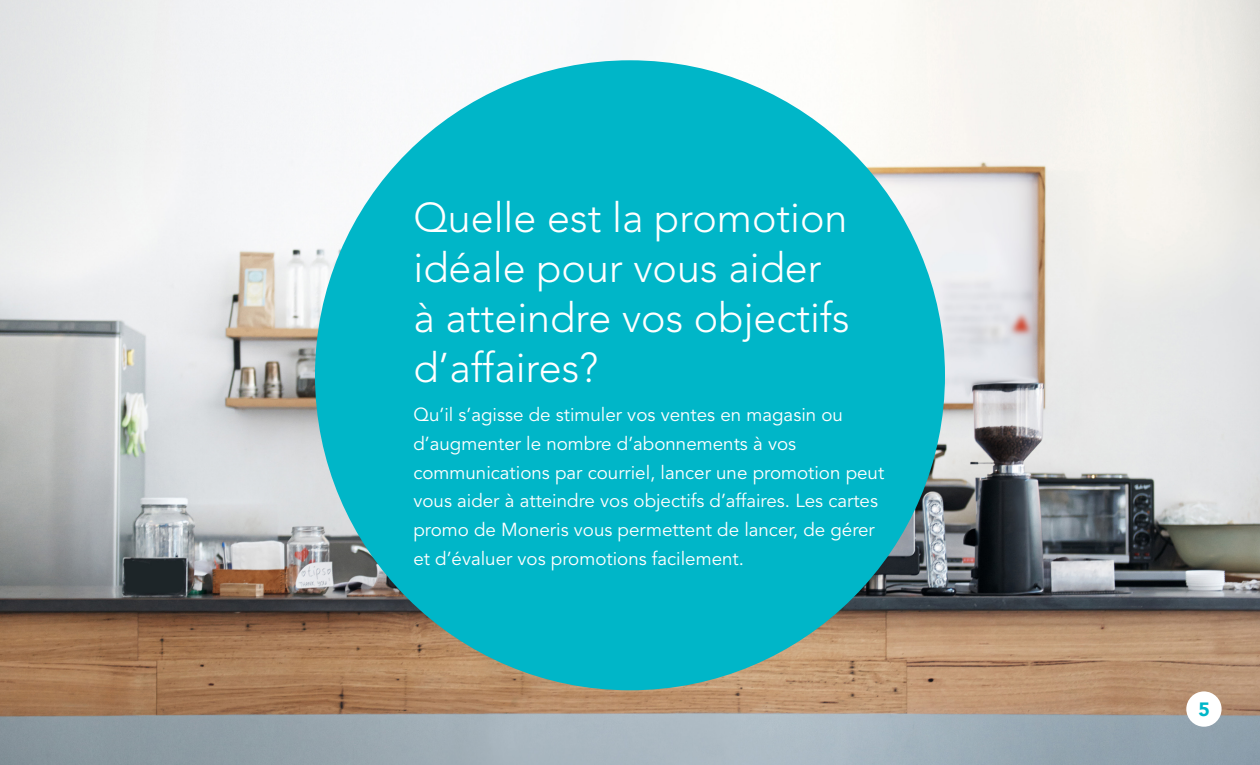
<style>
.page{position:relative;width:1260px;height:765px;background:#fff}
.page>*{position:absolute;margin:0;border:0;box-sizing:border-box;transform-origin:0 0}
.cover_text{font:300 41.25px/50px "Avenir LT Std";color:#fff}
.t1{font:900 19.25px "Avenir";color:#00b6c8}
.cover_text-2{font:18.75px/28.8px "Avenir LT Std";color:#fff}
</style>
<div class="page">
<img style="left:0;top:0;width:1260px;height:765px">
<div style="left:315px;top:60px;width:630px;height:630px;background:#00b6c8;border-radius:50%"></div>
<div style="left:1186px;top:691px;width:36px;height:36px;background:#fff;border-radius:50%"></div>
<p class="cover_text" style="left:413px;top:193px;width:438px">Quelle est la promotion idéale pour vous aider à atteindre vos objectifs d’affaires?</p>
<p class="cover_text-2" style="left:413px;top:401px;width:472px">Qu’il s’agisse de stimuler vos ventes en magasin ou d’augmenter le nombre d’abonnements à vos communications par courriel, lancer une promotion peut vous aider à atteindre vos objectifs d’affaires. Les cartes promo de Moneris vous permettent de lancer, de gérer et d’évaluer vos promotions facilement.</p>
<p class="t1" style="left:1199px;top:693px;width:13px">5</p>
</div>
